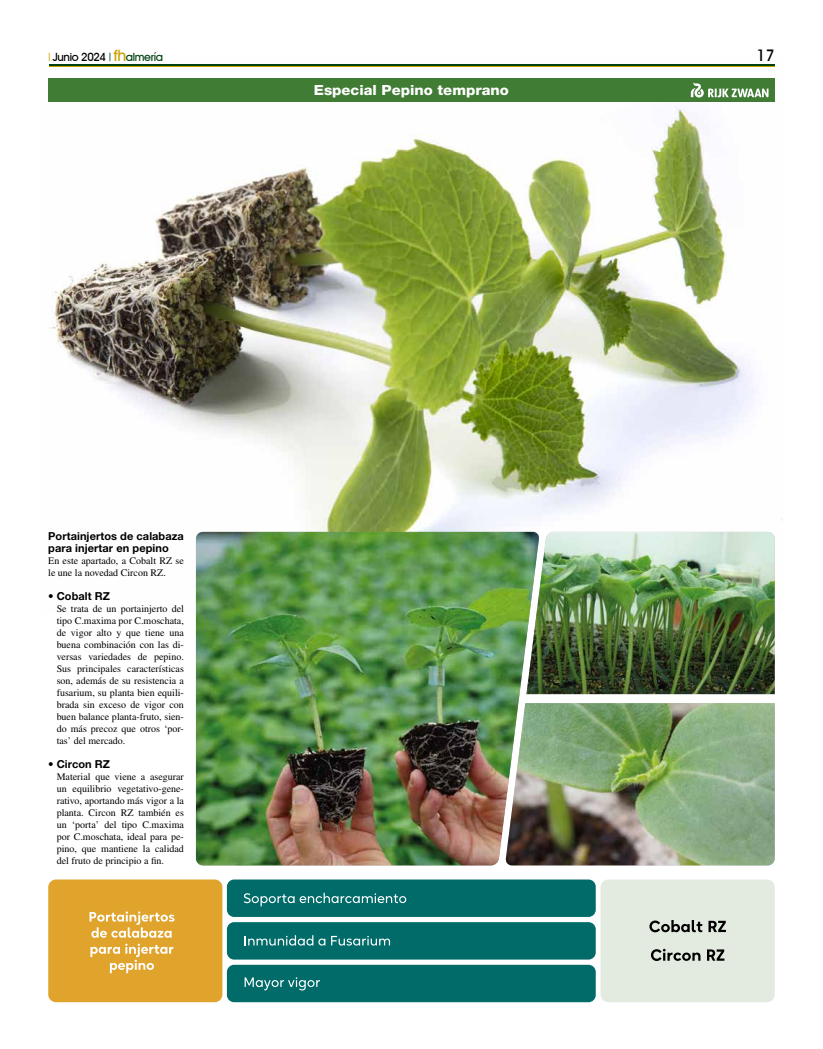
<style>
.page{position:relative;width:823px;height:1049px;background:#fff}
.page>*{position:absolute;margin:0;border:0;box-sizing:border-box;transform-origin:0 0}
.t1{font:500 16px "Avant Garde IT Cby BT";color:#000}
.t2{font:800 14px "Helvetica Neue LT Std";color:#fff;scale:1.06 1}
.t3{font:500 11.3px "Avant Garde IT Cby BT";letter-spacing:-.03em;color:#000}
.t4{font:700 11px/12px "Helvetica Neue LT Std";letter-spacing:.005em;color:#000}
.t5{font:10px/12px "Times LT Std";color:#000;text-align:justify}
.s1{font-family:"Helvetica Neue LT Std";font-weight:400;font-stretch:condensed;color:#c9a300}
.s2{font-family:"Helvetica Neue LT Std";font-weight:400;font-stretch:condensed;color:#004110}
.s3{font-size:15.7px;color:#c9a300}
.s4{color:#004110}
</style>
<div class="page">
<img style="left:49px;top:64px;width:726px;height:549px">
<hr style="left:49px;top:65px;width:725px;height:1px;background:#004110">
<hr style="left:49px;top:67px;width:725px;height:1px;background:#c9a300">
<div style="left:48px;top:78px;width:725px;height:24px;background:#407c34"></div>
<svg style="left:690px;top:82px;width:78px;height:16px"></svg>
<div style="left:48px;top:879px;width:174px;height:123px;background:#e0a32b;border-radius:8px"></div>
<div style="left:600px;top:879px;width:174px;height:123px;background:#e3ebe0;border-radius:8px"></div>
<div style="left:227px;top:879px;width:368px;height:38px;background:#006b69;border-radius:7px"></div>
<div style="left:227px;top:922px;width:368px;height:37px;background:#006b69;border-radius:7px"></div>
<div style="left:227px;top:965px;width:368px;height:37px;background:#006b69;border-radius:7px"></div>
<svg style="left:244px;top:893px;width:162px;height:13px"></svg>
<svg style="left:244px;top:935px;width:81px;height:10px"></svg>
<svg style="left:331px;top:936px;width:59px;height:9px"></svg>
<svg style="left:244px;top:977px;width:76px;height:13px"></svg>
<svg style="left:89px;top:911px;width:85px;height:62px"></svg>
<svg style="left:649px;top:920px;width:53px;height:12px"></svg>
<svg style="left:708px;top:921px;width:17px;height:11px"></svg>
<svg style="left:651px;top:949px;width:49px;height:12px"></svg>
<svg style="left:707px;top:949px;width:17px;height:12px"></svg>
<img style="left:539px;top:532px;width:235px;height:162px">
<img style="left:539px;top:703px;width:235px;height:162px">
<img style="left:196px;top:532px;width:343px;height:333px">
<p class="t3" style="left:48px;top:50px;width:116px"><span class="s1">|</span> Junio 2024 <span class="s2">|</span> <span class="s3">fh</span><span class="s4">almería</span></p>
<h1 class="t1" style="left:756px;top:46px;width:20px">17</h1>
<h2 class="t2" style="left:314px;top:82px;width:185px">Especial Pepino temprano</h2>
<p class="t4" style="left:48px;top:530px;width:137px">Portainjertos de calabaza para injertar en pepino</p>
<p class="t5" style="left:48px;top:555px;width:137px">En este apartado, a Cobalt RZ se le une la novedad Circon RZ.</p>
<p class="t4" style="left:48px;top:590px;width:63px">• Cobalt RZ</p>
<p class="t5" style="left:57px;top:603px;width:129px">Se trata de un portainjerto del tipo C.maxima por C.moschata, de vigor alto y que tiene una buena combinación con las di&shy;versas variedades de pepino.<br>Sus principales características son, además de su resistencia a fusarium, su planta bien equili&shy;brada sin exceso de vigor con buen balance planta-fruto, sien&shy;do más precoz que otros ‘por&shy;tas’ del mercado.</p>
<p class="t4" style="left:48px;top:758px;width:63px">• Circon RZ</p>
<p class="t5" style="left:57px;top:771px;width:129px">Material que viene a asegurar un equilibrio vegetativo-gene&shy;rativo, aportando más vigor a la planta. Circon RZ también es un ‘porta’ del tipo C.maxima por C.moschata, ideal para pe&shy;pino, que mantiene la calidad del fruto de principio a fin.</p>
</div>
